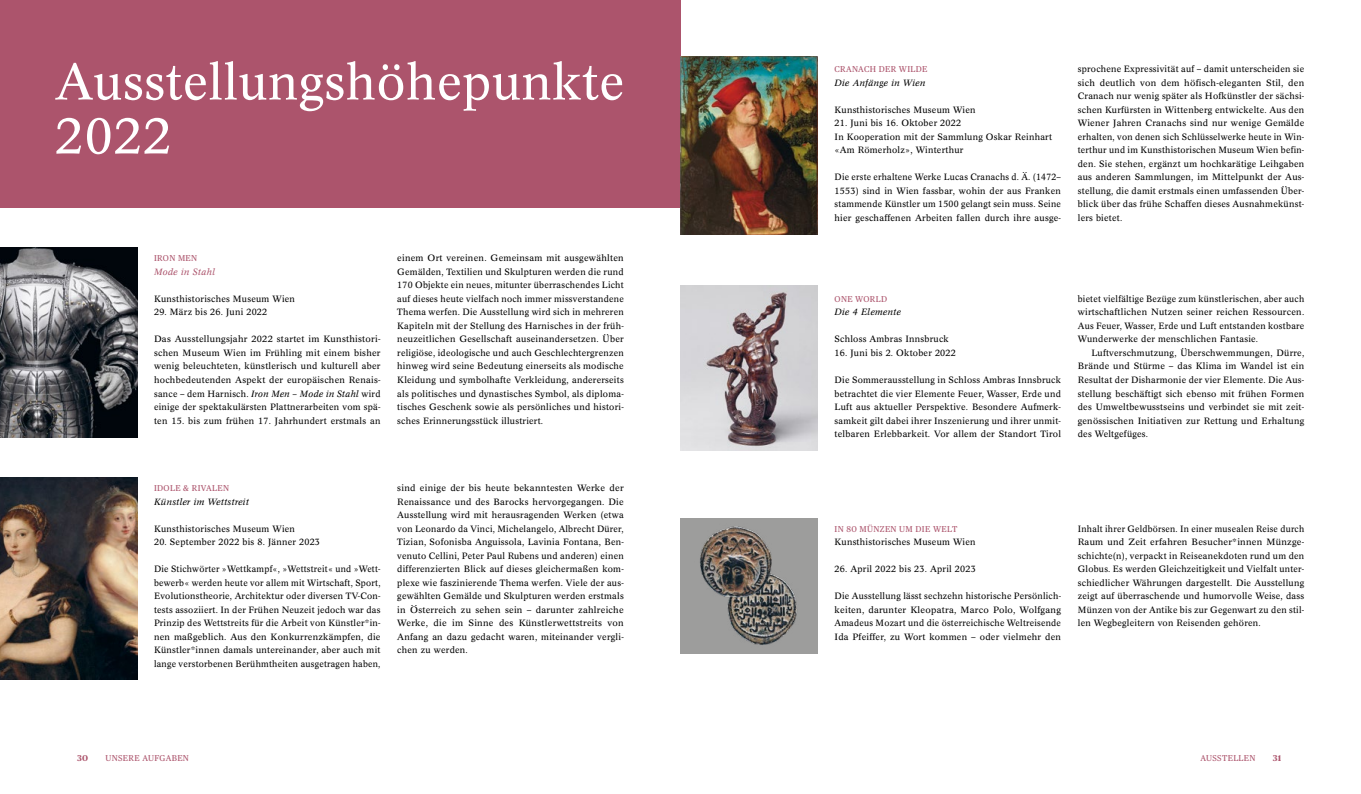
<style>
.page{position:relative;width:1361px;height:794px;background:#fff}
.page>*{position:absolute;margin:0;border:0;box-sizing:border-box;transform-origin:0 0}
._09_Headline_Kapitel{font:50px/54px "Concorde BQ";letter-spacing:.01em;color:#fff}
._01_Lauftext_Buch_oh{font:9px/13.5px "Concorde BQ";letter-spacing:.025em;color:#000;text-align:justify}
._01_Lauftext_Buch_oh-2{font:9px/13.5px "Concorde BQ";letter-spacing:.025em;color:#000;text-align:justify;scale:.96 1}
._01_Lauftext_Buch_Ei{font:9px/13.5px "Concorde BQ";letter-spacing:.025em;color:#000;text-align:justify}
._01_Lauftext_Buch_oh-3{font:italic 9px "Concorde BQ";letter-spacing:.025em;color:#000}
._01_Lauftext_Buch_oh-4{font:italic 9px "Concorde BQ";letter-spacing:.025em;color:#ac546c}
._03_Subline_pos_ohne{font:8.5px "Publico Text";letter-spacing:.04em;color:#ac546c}
._03_Subline_pos_plus{font:8.5px "Publico Text";letter-spacing:.04em;color:#ac546c}
._03_Subline_pos_plus-2{font:700 8.5px "Publico Text";color:#ac546c}
.s1{font-style:italic}
</style>
<div class="page">
<div style="left:680px;top:518px;width:137px;height:135px;background:#9d9d9c"></div>
<div style="left:0;top:0;width:680px;height:207px;background:#ac546c"></div>
<img style="left:0;top:248px;width:137px;height:189px">
<img style="left:0;top:477px;width:137px;height:202px">
<img style="left:727px;top:582px;width:70px;height:63px">
<img style="left:700px;top:526px;width:85px;height:74px">
<img style="left:680px;top:285px;width:137px;height:165px">
<img style="left:680px;top:57px;width:137px;height:177px">
<p class="_09_Headline_Kapitel" style="left:55px;top:56px;width:570px">Ausstellungshöhepunkte<br>2022</p>
<p class="_03_Subline_pos_ohne" style="left:154px;top:252px;width:45px">IRON MEN</p>
<p class="_01_Lauftext_Buch_oh-4" style="left:154px;top:266px;width:63px">Mode in Stahl</p>
<p class="_01_Lauftext_Buch_oh" style="left:154px;top:292px;width:142px">Kunsthistorisches Museum Wien</p>
<p class="_01_Lauftext_Buch_oh" style="left:154px;top:306px;width:115px">29. März bis 26. Juni 2022</p>
<p class="_01_Lauftext_Buch_oh" style="left:154px;top:333px;width:228px">Das Ausstellungsjahr 2022 startet im Kunsthistori&shy;schen Museum Wien im Frühling mit einem bisher wenig beleuchteten, künstlerisch und kulturell aber hochbedeutenden Aspekt der europäischen Renais&shy;sance – dem Harnisch. <span class="s1">Iron Men – Mode in Stahl</span> wird einige der spektakulärsten Plattnerarbeiten vom spä&shy;ten 15. bis zum frühen 17. Jahrhundert erstmals an</p>
<p class="_01_Lauftext_Buch_oh" style="left:397px;top:252px;width:228px">einem Ort vereinen. Gemeinsam mit ausgewählten Gemälden, Textilien und Skulpturen werden die rund 170 Objekte ein neues, mitunter überraschendes Licht auf dieses heute vielfach noch immer missverstandene Thema werfen. Die Ausstellung wird sich in mehreren Kapiteln mit der Stellung des Harnisches in der früh&shy;neuzeitlichen Gesellschaft auseinandersetzen. Über religiöse, ideologische und auch Geschlechtergrenzen hinweg wird seine Bedeutung einerseits als modische Kleidung und symbolhafte Verkleidung, andererseits als politisches und dynastisches Symbol, als diploma&shy;tisches Geschenk sowie als persönliches und histori&shy;sches Erinnerungsstück illustriert.</p>
<p class="_03_Subline_pos_ohne" style="left:154px;top:481px;width:77px">IDOLE &amp; RIVALEN</p>
<p class="_01_Lauftext_Buch_oh-3" style="left:154px;top:496px;width:96px">Künstler im Wettstreit</p>
<p class="_01_Lauftext_Buch_oh" style="left:154px;top:522px;width:142px">Kunsthistorisches Museum Wien</p>
<p class="_01_Lauftext_Buch_oh" style="left:154px;top:535px;width:167px">20. September 2022 bis 8. Jänner 2023</p>
<p class="_01_Lauftext_Buch_oh" style="left:154px;top:562px;width:228px">Die Stichwörter »Wettkampf«, »Wettstreit« und »Wett&shy;bewerb« werden heute vor allem mit Wirtschaft, Sport, Evolutionstheorie, Architektur oder diversen TV-Con&shy;tests assoziiert. In der Frühen Neuzeit jedoch war das Prinzip des Wettstreits für die Arbeit von Künstler*in&shy;nen maßgeblich. Aus den Konkurrenzkämpfen, die Künstler*innen damals untereinander, aber auch mit lange verstorbenen Berühmtheiten ausgetragen haben,</p>
<p class="_01_Lauftext_Buch_oh" style="left:397px;top:481px;width:228px">sind einige der bis heute bekanntesten Werke der Renaissance und des Barocks hervorgegangen. Die Ausstellung wird mit herausragenden Werken (etwa von Leonardo da Vinci, Michelangelo, Albrecht Dürer, Tizian, Sofonisba Anguissola, Lavinia Fontana, Ben&shy;venuto Cellini, Peter Paul Rubens und anderen) einen differenzierten Blick auf dieses gleichermaßen kom&shy;plexe wie faszinierende Thema werfen. Viele der aus&shy;gewählten Gemälde und Skulpturen werden erstmals in Österreich zu sehen sein – darunter zahlreiche Werke, die im Sinne des Künstlerwettstreits von Anfang an dazu gedacht waren, miteinander vergli&shy;chen zu werden.</p>
<p class="_03_Subline_pos_ohne" style="left:834px;top:63px;width:94px">CRANACH DER WILDE</p>
<p class="_01_Lauftext_Buch_oh-3" style="left:834px;top:77px;width:92px">Die Anfänge in Wien</p>
<p class="_01_Lauftext_Buch_oh" style="left:834px;top:103px;width:142px">Kunsthistorisches Museum Wien</p>
<p class="_01_Lauftext_Buch_oh" style="left:834px;top:117px;width:128px">21. Juni bis 16. Oktober 2022</p>
<p class="_01_Lauftext_Buch_oh" style="left:834px;top:130px;width:219px">In Kooperation mit der Sammlung Oskar Reinhart «Am Römerholz», Winterthur</p>
<p class="_01_Lauftext_Buch_oh" style="left:834px;top:171px;width:228px">Die erste erhaltene Werke Lucas Cranachs d. Ä. (1472– 1553) sind in Wien fassbar, wohin der aus Franken stammende Künstler um 1500 gelangt sein muss. Seine hier geschaffenen Arbeiten fallen durch ihre ausge-</p>
<p class="_01_Lauftext_Buch_oh" style="left:1078px;top:63px;width:228px">sprochene Expressivität auf – damit unterscheiden sie sich deutlich von dem höfisch-eleganten Stil, den Cranach nur wenig später als Hofkünstler der sächsi&shy;schen Kurfürsten in Wittenberg entwickelte. Aus den Wiener Jahren Cranachs sind nur wenige Gemälde erhalten, von denen sich Schlüsselwerke heute in Win&shy;terthur und im Kunsthistorischen Museum Wien befin&shy;den. Sie stehen, ergänzt um hochkarätige Leihgaben aus anderen Sammlungen, im Mittelpunkt der Aus&shy;stellung, die damit erstmals einen umfassenden Über&shy;blick über das frühe Schaffen dieses Ausnahmekünst&shy;lers bietet.</p>
<p class="_03_Subline_pos_ohne" style="left:834px;top:292px;width:54px">ONE WORLD</p>
<p class="_01_Lauftext_Buch_oh-3" style="left:834px;top:307px;width:68px">Die 4 Elemente</p>
<p class="_01_Lauftext_Buch_oh" style="left:834px;top:333px;width:116px">Schloss Ambras Innsbruck</p>
<p class="_01_Lauftext_Buch_oh" style="left:834px;top:346px;width:123px">16. Juni bis 2. Oktober 2022</p>
<p class="_01_Lauftext_Buch_oh" style="left:834px;top:373px;width:228px">Die Sommerausstellung in Schloss Ambras Innsbruck betrachtet die vier Elemente Feuer, Wasser, Erde und Luft aus aktueller Perspektive. Besondere Aufmerk&shy;samkeit gilt dabei ihrer Inszenierung und ihrer unmit&shy;telbaren Erlebbarkeit. Vor allem der Standort Tirol</p>
<p class="_01_Lauftext_Buch_oh" style="left:1078px;top:292px;width:228px">bietet vielfältige Bezüge zum künstlerischen, aber auch wirtschaftlichen Nutzen seiner reichen Ressourcen.<br>Aus Feuer, Wasser, Erde und Luft entstanden kostbare Wunderwerke der menschlichen Fantasie.</p>
<p class="_01_Lauftext_Buch_Ei" style="left:1078px;top:346px;width:228px;text-indent:14px">Luftverschmutzung, Überschwemmungen, Dürre, Brände und Stürme – das Klima im Wandel ist ein Resultat der Disharmonie der vier Elemente. Die Aus&shy;stellung beschäftigt sich ebenso mit frühen Formen des Umweltbewusstseins und verbindet sie mit zeit&shy;genössischen Initiativen zur Rettung und Erhaltung des Weltgefüges.</p>
<p class="_03_Subline_pos_ohne" style="left:834px;top:522px;width:124px">IN 80 MÜNZEN UM DIE WELT</p>
<p class="_01_Lauftext_Buch_oh" style="left:834px;top:535px;width:142px">Kunsthistorisches Museum Wien</p>
<p class="_01_Lauftext_Buch_oh" style="left:834px;top:562px;width:143px">26. April 2022 bis 23. April 2023</p>
<p class="_01_Lauftext_Buch_oh" style="left:834px;top:589px;width:228px">Die Ausstellung lässt sechzehn historische Persönlich&shy;keiten, darunter Kleopatra, Marco Polo, Wolfgang Amadeus Mozart und die österreichische Weltreisende Ida Pfeiffer, zu Wort kommen – oder vielmehr den</p>
<p class="_01_Lauftext_Buch_oh-2" style="left:1078px;top:522px;width:237px">Inhalt ihrer Geldbörsen. In einer musealen Reise durch Raum und Zeit erfahren Besucher*innen Münzge&shy;schichte(n), verpackt in Reiseanekdoten rund um den Globus. Es werden Gleichzeitigkeit und Vielfalt unter&shy;schiedlicher Währungen dargestellt. Die Ausstellung zeigt auf überraschende und humorvolle Weise, dass Münzen von der Antike bis zur Gegenwart zu den stil&shy;len Wegbegleitern von Reisenden gehören.</p>
<p class="_03_Subline_pos_plus-2" style="left:77px;top:751px;width:13px">30</p>
<p class="_03_Subline_pos_plus" style="left:105px;top:751px;width:85px">UNSERE AUFGABEN</p>
<p class="_03_Subline_pos_plus" style="left:1200px;top:751px;width:13px">AUSSTELLEN</p>
<p class="_03_Subline_pos_plus-2" style="left:1272px;top:751px;width:10px">31</p>
</div>
